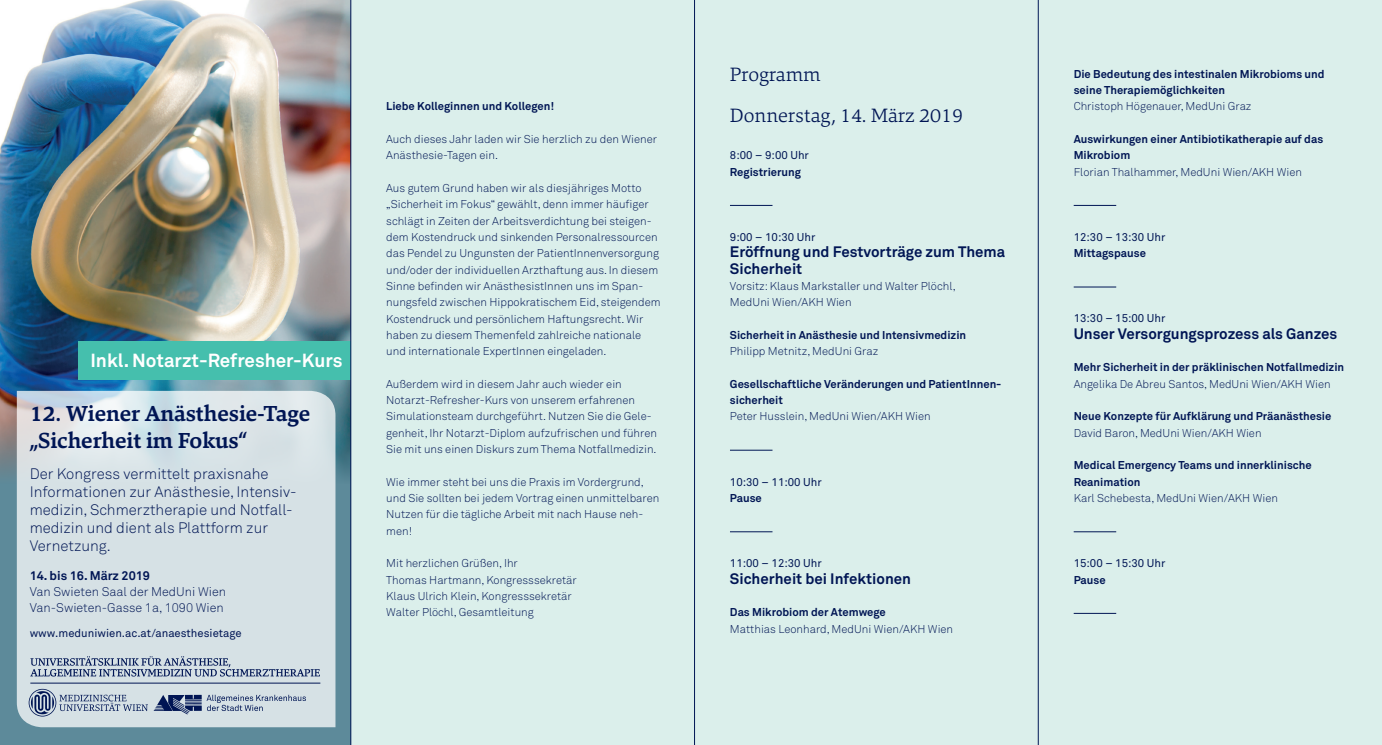
<style>
.page{position:relative;width:1382px;height:745px;background:#fff}
.page>*{position:absolute;margin:0;border:0;box-sizing:border-box;transform-origin:0 0}
.t1{font:700 22.5px/27px "Danton";color:#001554}
.t2{font:300 20px/40.5px "Danton";color:#001554}
.t3{font:700 18.75px "Akkurat Pro";color:#fff}
.t4{font:300 15px/18px "Akkurat Pro";color:#001554}
.t5{font:700 15px/16.2px "Akkurat Pro";color:#001554}
.t6{font:300 12.5px/16.2px "Akkurat Pro";color:#001554}
.t7{font:700 12.5px "Akkurat Pro";color:#001554}
.t8{font:300 11.25px/16.2px "Akkurat Pro";color:#001554}
.t9{font:700 11.25px/16.2px "Akkurat Pro";color:#001554}
.t10{font:11.25px "Akkurat Pro";color:#001554}
</style>
<div class="page">
<div style="left:306px;top:0;width:388px;height:744px;background:#dbefeb"></div>
<img style="left:0;top:0;width:351px;height:419px">
<svg style="left:0;top:419px;width:351px;height:325px;fill:#5d8a9a"></svg>
<svg style="left:17px;top:390px;width:318px;height:336px;fill:#d6e1e5"></svg>
<svg style="left:30px;top:655px;width:290px;height:21px"></svg>
<hr style="left:30px;top:682px;width:290px;height:1px;background:#001554">
<svg style="left:29px;top:688px;width:119px;height:28px"></svg>
<svg style="left:154px;top:694px;width:152px;height:20px"></svg>
<div style="left:78px;top:341px;width:273px;height:39px;background:#45bfad"></div>
<div style="left:679px;top:0;width:703px;height:744px;background:#dbefeb"></div>
<hr style="left:730px;top:205px;width:42px;height:1px;background:#001554">
<hr style="left:730px;top:449px;width:42px;height:1px;background:#001554">
<hr style="left:730px;top:531px;width:42px;height:1px;background:#001554">
<hr style="left:1074px;top:205px;width:42px;height:1px;background:#001554">
<hr style="left:1074px;top:286px;width:42px;height:1px;background:#001554">
<hr style="left:1074px;top:531px;width:42px;height:1px;background:#001554">
<hr style="left:1074px;top:612px;width:42px;height:1px;background:#001554">
<hr style="left:351px;top:0;width:1px;height:744px;background:#001554">
<hr style="left:694px;top:0;width:1px;height:744px;background:#001554">
<hr style="left:1038px;top:0;width:1px;height:744px;background:#001554">
<h3 class="t3" style="left:90px;top:348px;width:254px">Inkl. Notarzt-Refresher-Kurs</h3>
<h1 class="t1" style="left:30px;top:399px;width:282px">12. Wiener Anästhesie-Tage „Sicherheit im Fokus“</h1>
<h3 class="t4" style="left:30px;top:464px;width:268px">Der Kongress vermittelt praxisnahe Informationen zur Anästhesie, Intensiv&shy;medizin, Schmerztherapie und Notfall&shy;medizin und dient als Plattform zur Vernetzung.</h3>
<p class="t7" style="left:30px;top:567px;width:122px">14. bis 16. März 2019</p>
<p class="t6" style="left:30px;top:583px;width:198px">Van Swieten Saal der MedUni Wien<br>Van-Swieten-Gasse 1a, 1090 Wien</p>
<p class="t10" style="left:30px;top:626px;width:214px">www.meduniwien.ac.at/anaesthesietage</p>
<p class="t9" style="left:386px;top:98px;width:169px">Liebe Kolleginnen und Kollegen!</p>
<p class="t8" style="left:386px;top:131px;width:272px">Auch dieses Jahr laden wir Sie herzlich zu den Wiener<br>Anästhesie-Tagen ein.</p>
<p class="t8" style="left:386px;top:180px;width:276px">Aus gutem Grund haben wir als diesjähriges Motto „Sicherheit im Fokus“ gewählt, denn immer häufiger schlägt in Zeiten der Arbeitsverdichtung bei steigen&shy;dem Kostendruck und sinkenden Personalressourcen das Pendel zu Ungunsten der PatientInnenversorgung und/oder der individuellen Arzthaftung aus. In diesem Sinne befinden wir AnästhesistInnen uns im Span&shy;nungsfeld zwischen Hippokratischem Eid, steigendem Kostendruck und persönlichem Haftungsrecht. Wir haben zu diesem Themenfeld zahlreiche nationale und internationale ExpertInnen eingeladen.</p>
<p class="t8" style="left:386px;top:375px;width:272px">Außerdem wird in diesem Jahr auch wieder ein Notarzt-Refresher-Kurs von unserem erfahrenen Simulationsteam durchgeführt. Nutzen Sie die Gele&shy;genheit, Ihr Notarzt-Diplom aufzufrischen und führen Sie mit uns einen Diskurs zum Thema Notfallmedizin.</p>
<p class="t8" style="left:386px;top:473px;width:275px">Wie immer steht bei uns die Praxis im Vordergrund, und Sie sollten bei jedem Vortrag einen unmittelbaren Nutzen für die tägliche Arbeit mit nach Hause neh&shy;men!</p>
<p class="t8" style="left:386px;top:555px;width:192px">Mit herzlichen Grüßen, Ihr<br>Thomas Hartmann, Kongresssekretär Klaus Ulrich Klein, Kongresssekretär Walter Plöchl, Gesamtleitung</p>
<h2 class="t2" style="left:730px;top:54px;width:235px">Programm<br>Donnerstag, 14. März 2019</h2>
<p class="t10" style="left:730px;top:149px;width:80px">8:00 – 9:00 Uhr</p>
<p class="t9" style="left:730px;top:163px;width:73px">Registrierung</p>
<p class="t10" style="left:730px;top:230px;width:87px">9:00 – 10:30 Uhr</p>
<h3 class="t5" style="left:730px;top:243px;width:277px">Eröffnung und Festvorträge zum Thema<br>Sicherheit</h3>
<p class="t8" style="left:730px;top:277px;width:227px">Vorsitz: Klaus Markstaller und Walter Plöchl,<br>MedUni Wien/AKH Wien</p>
<p class="t9" style="left:730px;top:326px;width:238px">Sicherheit in Anästhesie und Intensivmedizin</p>
<p class="t8" style="left:730px;top:343px;width:150px">Philipp Metnitz, MedUni Graz</p>
<p class="t9" style="left:730px;top:375px;width:273px">Gesellschaftliche Veränderungen und PatientInnen&shy;sicherheit</p>
<p class="t8" style="left:730px;top:408px;width:202px">Peter Husslein, MedUni Wien/AKH Wien</p>
<p class="t10" style="left:730px;top:475px;width:93px">10:30 – 11:00 Uhr</p>
<p class="t9" style="left:730px;top:489px;width:33px">Pause</p>
<p class="t10" style="left:730px;top:556px;width:93px">11:00 – 12:30 Uhr</p>
<h3 class="t5" style="left:730px;top:569px;width:183px">Sicherheit bei Infektionen</h3>
<p class="t9" style="left:730px;top:603px;width:157px">Das Mikrobiom der Atemwege</p>
<p class="t8" style="left:730px;top:620px;width:225px">Matthias Leonhard, MedUni Wien/AKH Wien</p>
<p class="t9" style="left:1074px;top:65px;width:252px">Die Bedeutung des intestinalen Mikrobioms und seine Therapiemöglichkeiten</p>
<p class="t8" style="left:1074px;top:98px;width:179px">Christoph Högenauer, MedUni Graz</p>
<p class="t9" style="left:1074px;top:131px;width:251px">Auswirkungen einer Antibiotikatherapie auf das<br>Mikrobiom</p>
<p class="t8" style="left:1074px;top:163px;width:230px">Florian Thalhammer, MedUni Wien/AKH Wien</p>
<p class="t10" style="left:1074px;top:230px;width:93px">12:30 – 13:30 Uhr</p>
<p class="t9" style="left:1074px;top:245px;width:74px">Mittagspause</p>
<p class="t10" style="left:1074px;top:312px;width:93px">13:30 – 15:00 Uhr</p>
<h3 class="t5" style="left:1074px;top:325px;width:265px">Unser Versorgungsprozess als Ganzes</h3>
<p class="t9" style="left:1074px;top:359px;width:272px">Mehr Sicherheit in der präklinischen Notfallmedizin</p>
<p class="t8" style="left:1074px;top:375px;width:258px">Angelika De Abreu Santos, MedUni Wien/AKH Wien</p>
<p class="t9" style="left:1074px;top:408px;width:259px">Neue Konzepte für Aufklärung und Präanästhesie</p>
<p class="t8" style="left:1074px;top:424px;width:189px">David Baron, MedUni Wien/AKH Wien</p>
<p class="t9" style="left:1074px;top:457px;width:239px">Medical Emergency Teams und innerklinische<br>Reanimation</p>
<p class="t8" style="left:1074px;top:489px;width:206px">Karl Schebesta, MedUni Wien/AKH Wien</p>
<p class="t10" style="left:1074px;top:556px;width:93px">15:00 – 15:30 Uhr</p>
<p class="t9" style="left:1074px;top:571px;width:33px">Pause</p>
</div>
